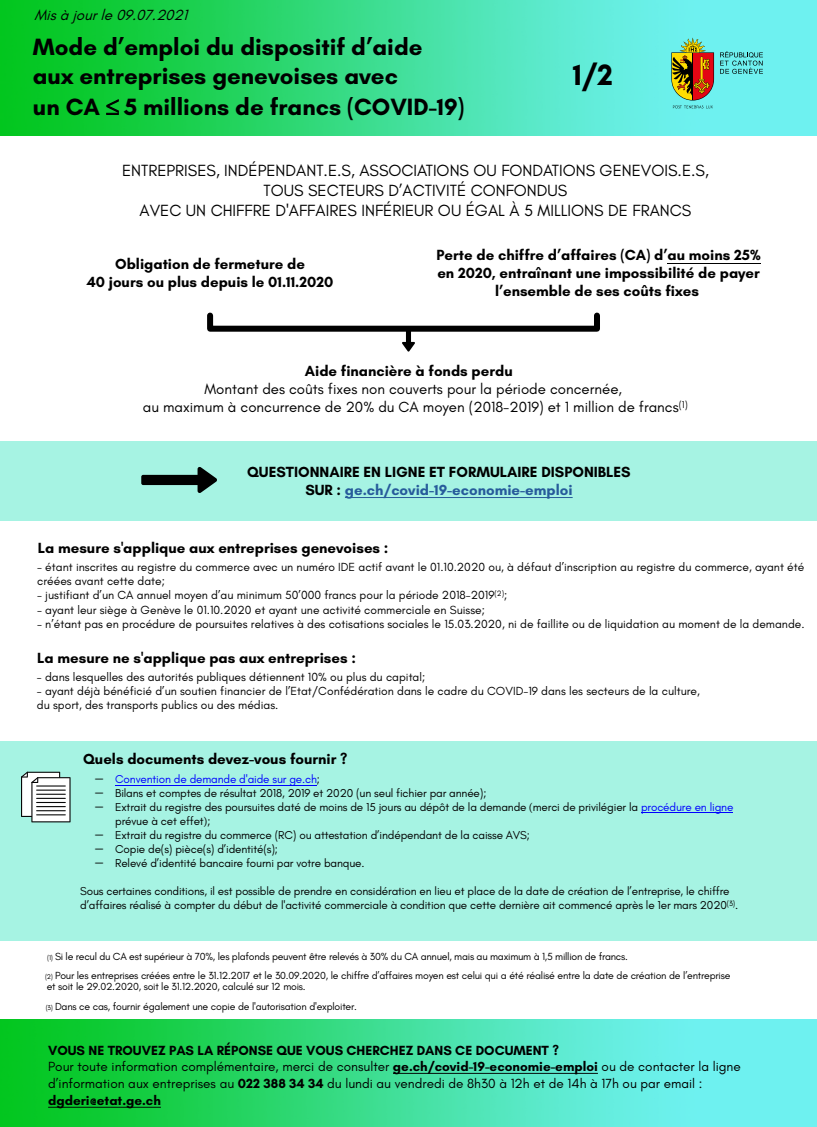
<style>
.page{position:relative;width:817px;height:1127px;background:#fff}
.page>*{position:absolute;margin:0;border:0;box-sizing:border-box;transform-origin:0 0}
.t1{font:700 30px "Glacial Indifference";color:#000}
.t2{font:700 24px/29.5px "Glacial Indifference";color:#000}
.t3{font:16.5px/20px "Glacial Indifference";color:#000;text-align:center}
.t4{font:700 15px/18px "Glacial Indifference";color:#000;text-align:center}
.t5{font:15px "Glacial Indifference";color:#000}
.t6{font:italic 15px "Glacial Indifference";color:#000}
.t7{font:13.5px/16.6px "Glacial Indifference";color:#000}
.t8{font:12px/14.2px "Glacial Indifference";color:#000}
.t9{font:11.7px/14px "Glacial Indifference";letter-spacing:-.015em;color:#000}
.t10{font:11.7px "Glacial Indifference";letter-spacing:-.015em;color:#00f}
.t11{font:10.5px/19.8px "Glacial Indifference";letter-spacing:-.02em;color:#000}
.s1{font-family:"Koz Min Pr 6 N";font-weight:400}
.s2{color:#275b9b}
.s3{color:#000}
.s4{font-family:"Minion Pro"}
.s5{color:#00f}
.s6{font-size:6.9px}
.s7{font-weight:700}
</style>
<div class="page">
<div style="left:1px;top:741px;width:815px;height:200px;background:#a6f3e3"></div>
<div style="left:1px;top:442px;width:815px;height:79px;background:#a6f3e3"></div>
<img style="left:1px;top:1px;width:815px;height:134px">
<svg style="left:671px;top:38px;width:43px;height:70px;background:#97854f"></svg>
<hr style="left:692px;top:53px;width:1px;height:47px;background:#000">
<svg style="left:720px;top:51px;width:42px;height:23px"></svg>
<svg style="left:141px;top:467px;width:76px;height:26px;background:#5c867e"></svg>
<svg style="left:402px;top:332px;width:13px;height:20px"></svg>
<div style="left:207px;top:313px;width:393px;height:19px;border:6px solid #000"></div>
<svg style="left:21px;top:772px;width:50px;height:50px"></svg>
<hr style="left:641px;top:812px;width:92px;height:1px;background:#00f">
<hr style="left:115px;top:785px;width:201px;height:1px;background:#00f">
<hr style="left:667px;top:263px;width:93px;height:1px;background:#000">
<img style="left:0;top:1019px;width:816px;height:108px">
<hr style="left:48px;top:1107px;width:113px;height:1px;background:#000">
<hr style="left:393px;top:1073px;width:204px;height:1px;background:#000">
<hr style="left:345px;top:497px;width:227px;height:1px;background:#275b9b">
<p class="t6" style="left:34px;top:7px;width:159px">Misà jourle09.07.2021</p>
<h2 class="t2" style="left:33px;top:32px;width:433px">Mode d’emploi du dispositif d’aide aux entreprises genevoises avec<br>un CA <span class="s1">≤</span> 5 millions de francs (COVID-19)</h2>
<p class="t1" style="left:573px;top:56px;width:42px">1/2</p>
<h3 class="t3" style="left:122px;top:160px;width:588px">ENTREPRISES, INDÉPENDANT.E.S, ASSOCIATIONS OU FONDATIONS GENEVOIS.E.S,<br>TOUS SECTEURS D’ACTIVITÉ CONFONDUS<br>AVEC UN CHIFFRE D'AFFAIRES INFÉRIEUR OU ÉGAL À 5 MILLIONS DE FRANCS</h3>
<p class="t4" style="left:115px;top:255px;width:191px">Obligation de fermeture de</p>
<p class="t4" style="left:87px;top:273px;width:248px">40 jours ou plus depuis le 01.11.2020</p>
<p class="t4" style="left:436px;top:246px;width:325px">Perte de chiffre d’affaires (CA) d’au moins 25% en 2020, entraînant une impossibilité de payer l’ensemble de ses coûts fixes</p>
<p class="t4" style="left:305px;top:362px;width:209px">Aide financière à fonds perdu</p>
<p class="t5" style="left:204px;top:381px;width:419px">Montant des coûts fixes non couverts pour la période concernée,</p>
<p class="t5" style="left:143px;top:399px;width:546px">au maximum à concurrence de 20% du CA moyen (2018-2019) et 1 million de francs<sup>(1)</sup></p>
<p class="t4" style="left:247px;top:463px;width:385px">QUESTIONNAIRE EN LIGNE ET FORMULAIRE DISPONIBLES<br>SUR : <span class="s2">ge.ch/covid-19-economie-emploi</span></p>
<p class="t4" style="left:38px;top:539px;width:352px">La mesure s'applique aux entreprises genevoises :</p>
<p class="t8" style="left:37px;top:559px;width:768px">- étant inscrites au registre du commerce avec un numéro IDE actif avant le 01.10.2020 ou, à défaut d’inscription au registre du commerce, ayant été créées avant cette date;</p>
<p class="t8" style="left:37px;top:588px;width:471px">- justifiant d’un CA annuel moyen d’au minimum 50’000 francs pour la période 2018-2019<sup>(2)</sup>;</p>
<p class="t8" style="left:37px;top:603px;width:449px">- ayant leur siège à Genève le 01.10.2020 et ayant une activité commerciale en Suisse;</p>
<p class="t8" style="left:37px;top:617px;width:768px">- n’étant pas en procédure de poursuites relatives à des cotisations sociales le 15.03.2020, ni de faillite ou de liquidation au moment de la demande.</p>
<p class="t4" style="left:37px;top:649px;width:320px">La mesure ne s'applique pas aux entreprises :</p>
<p class="t8" style="left:37px;top:669px;width:390px">- dans lesquelles des autorités publiques détiennent 10% ou plus du capital;</p>
<p class="t8" style="left:37px;top:684px;width:664px">- ayant déjà bénéficié d’un soutien financier de l’Etat/Confédération dans le cadre du COVID-19 dans les secteurs de la culture, du sport, des transports publics ou des médias.</p>
<p class="t4" style="left:83px;top:750px;width:266px">Quels documents devez-vous fournir ?</p>
<p class="t10" style="left:95px;top:772px;width:226px"><span class="s3">−</span> Convention de demande d'aide sur ge.ch<span class="s3">;</span></p>
<p class="t9" style="left:95px;top:786px;width:392px">− Bilans et comptes de résultat 2018, 2019 et 2020 (un seul fichier par année);</p>
<p class="t9" style="left:95px;top:800px;width:639px">− Extrait du registre des poursuites daté de moins de 15 jours au dépôt de la demande <span class="s4">(</span>merci de privilégier la <span class="s5">procédure en ligne</span></p>
<p class="t9" style="left:115px;top:814px;width:97px">prévue à cet effet<span class="s4">)</span>;</p>
<p class="t9" style="left:95px;top:828px;width:436px">− Extrait du registre du commerce (RC) ou attestation d’indépendant de la caisse AVS;</p>
<p class="t9" style="left:95px;top:842px;width:184px">− Copie de(s) pièce(s) d’identité(s);</p>
<p class="t9" style="left:95px;top:856px;width:271px">− Relevé d’identité bancaire fourni par votre banque.</p>
<p class="t9" style="left:80px;top:884px;width:659px">Sous certaines conditions, il est possible de prendre en considération en lieu et place de la date de création de l’entreprise, le chiffre d’affaires réalisé à compter du début de l'activité commerciale à condition que cette dernière ait commencé après le 1er mars 2020<sup>(3)</sup>.</p>
<p class="t11" style="left:45px;top:946px;width:686px"><span class="s6">(1)</span> Si le recul du CA est supérieur à 70%, les plafonds peuvent être relevés à 30% du CA annuel, mais au maximum à 1,5 million de francs.<br><span class="s6">(2)</span> Pour les entreprises créées entre le 31.12.2017 et le 30.09.2020, le chiffre d’affaires moyen est celui qui a été réalisé entre la date de création de l’entreprise</p>
<p class="t11" style="left:46px;top:976px;width:312px">et soit le 29.02.2020, soit le 31.12.2020, calculé sur 12 mois.<br><span class="s6">(3)</span> Dans ce cas, fournir également une copie de l'autorisation d'exploiter.</p>
<p class="t7" style="left:48px;top:1042px;width:694px"><span class="s7">VOUS NE TROUVEZ PAS LA RÉPONSE QUE VOUS CHERCHEZ DANS CE DOCUMENT ?<br></span>Pour toute information complémentaire, merci de consulter <span class="s7">ge.ch/covid-19-economie-emploi</span> ou de contacter la ligne d’information aux entreprises au <span class="s7">022 388 34 34</span> du lundi au vendredi de 8h30 à 12h et de 14h à 17h ou par email : <span class="s7">dgderi@etat.ge.ch</span></p>
</div>
